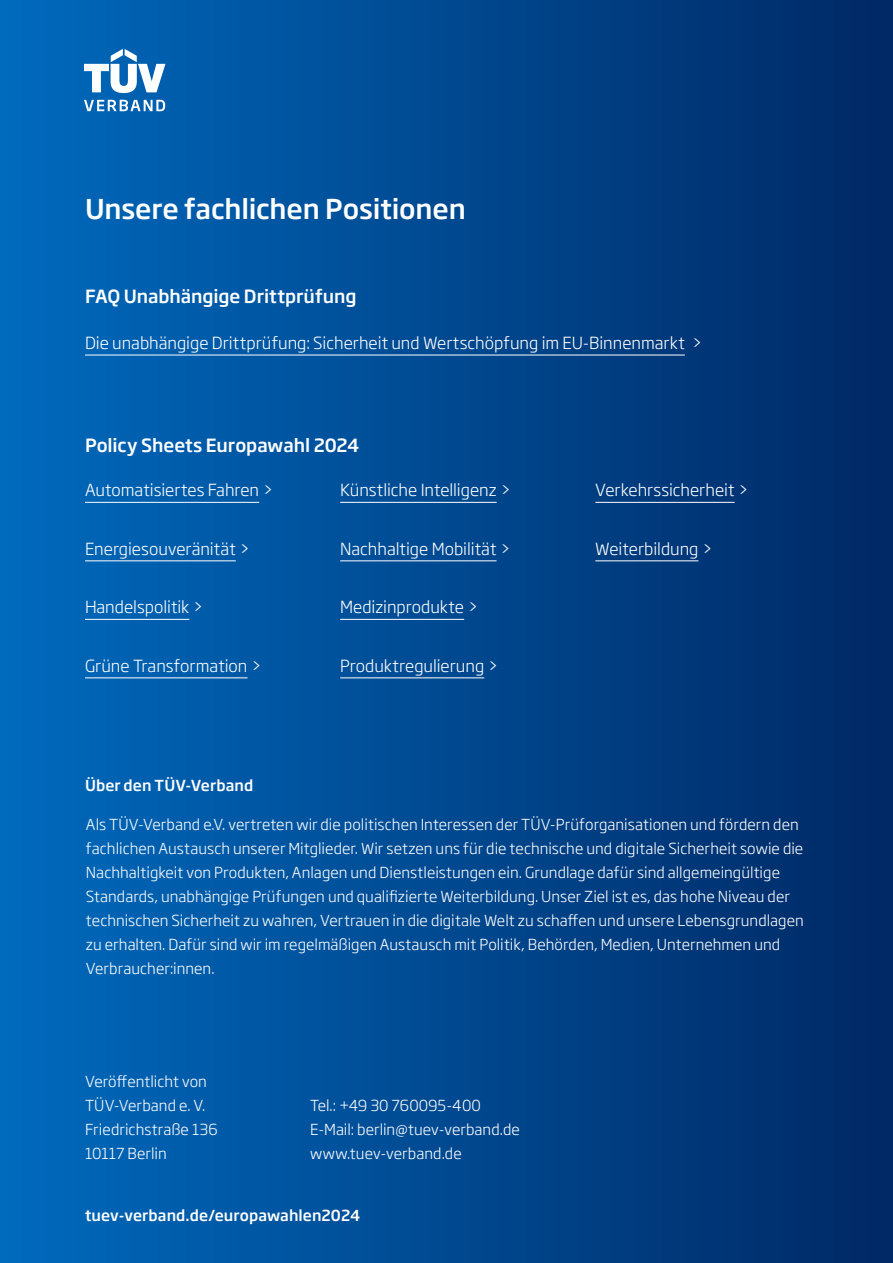
<style>
.page{position:relative;width:893px;height:1263px;background:#fff}
.page>*{position:absolute;margin:0;border:0;box-sizing:border-box;transform-origin:0 0}
.t1{font:500 27px "Soho Gothic Pro";letter-spacing:-.005em;color:#fff}
.t2{font:500 18px "Soho Gothic Pro";letter-spacing:-.005em;color:#fff}
.t3{font:300 16.5px "Soho Gothic Pro";color:#fff}
.t4{font:300 15px/24px "Soho Gothic Pro";letter-spacing:.005em;color:#fff}
.t5{font:500 15px "Soho Gothic Pro";letter-spacing:.005em;color:#fff}
</style>
<div class="page">
<div style="left:0;top:0;width:893px;height:1263px;background:linear-gradient(to right,#006abd,#002965)"></div>
<hr style="left:85px;top:502px;width:174px;height:1px;background:#fff">
<hr style="left:85px;top:560px;width:151px;height:1px;background:#fff">
<hr style="left:85px;top:619px;width:104px;height:1px;background:#fff">
<hr style="left:85px;top:677px;width:163px;height:1px;background:#fff">
<hr style="left:340px;top:502px;width:157px;height:1px;background:#fff">
<hr style="left:340px;top:560px;width:157px;height:1px;background:#fff">
<hr style="left:340px;top:619px;width:124px;height:1px;background:#fff">
<hr style="left:340px;top:677px;width:144px;height:1px;background:#fff">
<hr style="left:595px;top:502px;width:140px;height:1px;background:#fff">
<hr style="left:595px;top:560px;width:103px;height:1px;background:#fff">
<svg style="left:84px;top:49px;width:83px;height:44px"></svg>
<svg style="left:84px;top:100px;width:82px;height:11px"></svg>
<hr style="left:85px;top:355px;width:600px;height:1px;background:#fff">
<h1 class="t1" style="left:85px;top:188px;width:382px">Unsere fachlichen Positionen</h1>
<p class="t2" style="left:85px;top:282px;width:273px">FAQ Unabhängige Drittprüfung</p>
<p class="t3" style="left:85px;top:330px;width:619px">Die unabhängige Drittprüfung: Sicherheit und Wertschöpfung im EU-Binnenmarkt &gt;</p>
<p class="t2" style="left:85px;top:431px;width:276px">Policy Sheets Europawahl 2024</p>
<p class="t3" style="left:85px;top:477px;width:190px">Automatisiertes Fahren &gt;</p>
<p class="t3" style="left:340px;top:477px;width:173px">Künstliche Intelligenz &gt;</p>
<p class="t3" style="left:85px;top:536px;width:167px">Energiesouveränität &gt;</p>
<p class="t3" style="left:340px;top:536px;width:173px">Nachhaltige Mobilität &gt;</p>
<p class="t3" style="left:85px;top:594px;width:121px">Handelspolitik &gt;</p>
<p class="t3" style="left:340px;top:594px;width:140px">Medizinprodukte &gt;</p>
<p class="t3" style="left:85px;top:653px;width:179px">Grüne Transformation &gt;</p>
<p class="t3" style="left:340px;top:653px;width:160px">Produktregulierung &gt;</p>
<p class="t5" style="left:85px;top:773px;width:170px">Über den TÜV-Verband</p>
<p class="t3" style="left:595px;top:477px;width:156px">Verkehrssicherheit &gt;</p>
<p class="t3" style="left:595px;top:536px;width:119px">Weiterbildung &gt;</p>
<p class="t4" style="left:86px;top:811px;width:719px">Als TÜV-Verband e.V. vertreten wir die politischen Interessen der TÜV-Prüforganisationen und fördern den fachlichen Austausch unserer Mitglieder. Wir setzen uns für die technische und digitale Sicherheit sowie die Nachhaltigkeit von Produkten, Anlagen und Dienstleistungen ein. Grundlage dafür sind allgemeingültige Standards, unabhängige Prüfungen und qualifizierte Weiterbildung. Unser Ziel ist es, das hohe Niveau der technischen Sicherheit zu wahren, Vertrauen in die digitale Welt zu schaffen und unsere Lebensgrundlagen zu erhalten. Dafür sind wir im regelmäßigen Austausch mit Politik, Behörden, Medien, Unternehmen und Verbraucher:innen.</p>
<p class="t4" style="left:85px;top:1068px;width:134px">Veröffentlicht von<br>TÜV-Verband e. V.<br>Friedrichstraße 136<br>10117 Berlin</p>
<p class="t4" style="left:310px;top:1092px;width:211px">Tel.: +49 30 760095-400<br>E-Mail: berlin@tuev-verband.de www.tuev-verband.de</p>
<p class="t5" style="left:85px;top:1204px;width:277px">tuev-verband.de/europawahlen2024</p>
</div>
